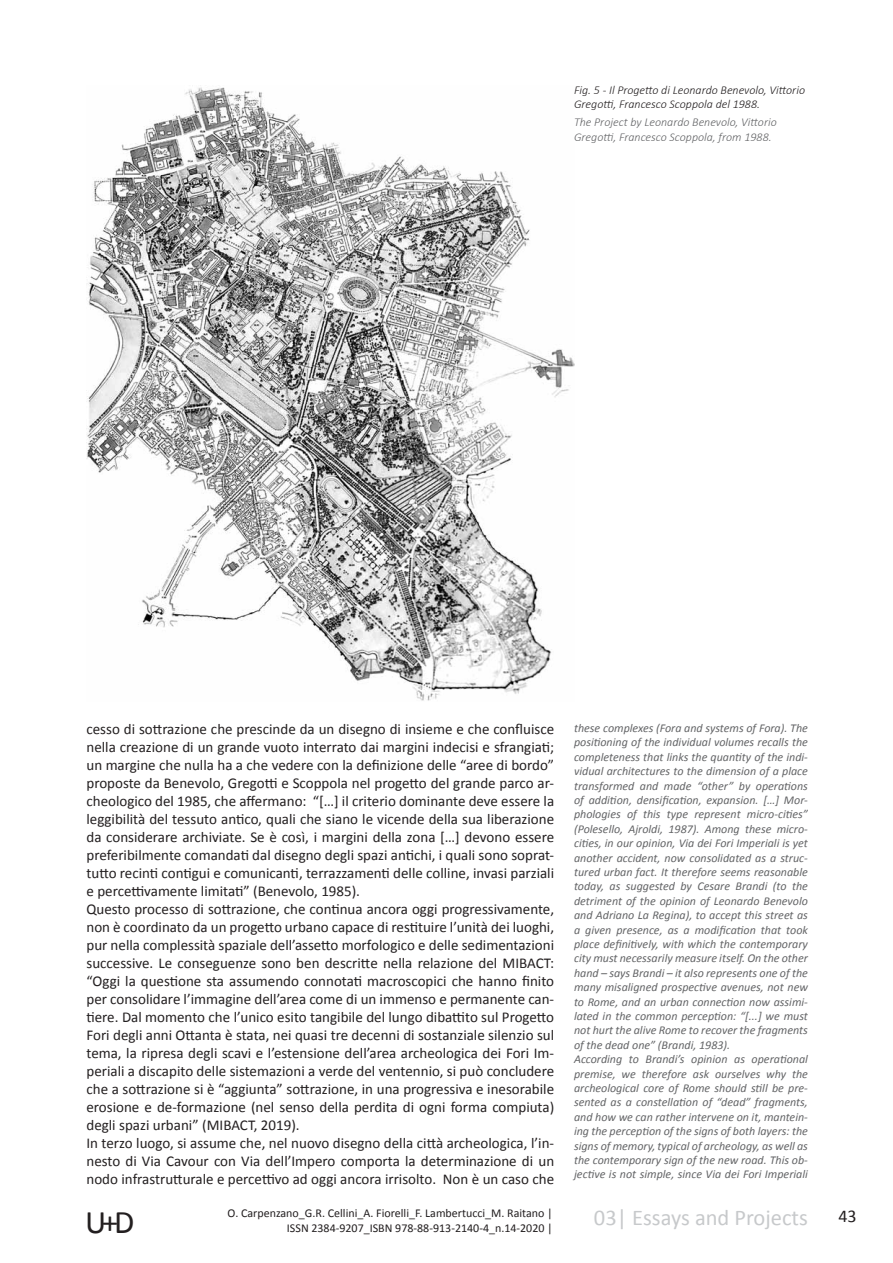
<style>
.page{position:relative;width:893px;height:1263px;background:#fff}
.page>*{position:absolute;margin:0;border:0;box-sizing:border-box;transform-origin:0 0}
.t1{font:33px "Calibri";color:#231f20}
.t2{font:22.5px "Calibri";color:#c7c9cb}
.t3{font:18px "Calibri";color:#231f20}
.t4{font:15px/18px "Calibri";color:#231f20}
.t5{font:italic 12px/14.4px "Calibri";color:#636466}
.t6{font:12px "Calibri";color:#231f20}
.t7{font:italic 300 12px/14.4px "Calibri";color:#231f20}
.t8{font:italic 300 12px/14.4px "Calibri";color:#636466}
</style>
<div class="page">
<img style="left:86px;top:87px;width:488px;height:614px">
<p class="t7" style="left:574px;top:83px;width:233px">Fig. 5 - Il Progetto di Leonardo Benevolo, Vittorio<br>Gregotti, Francesco Scoppola del 1988.</p>
<p class="t8" style="left:574px;top:115px;width:204px">The Project by Leonardo Benevolo, Vittorio<br>Gregotti, Francesco Scoppola, from 1988.</p>
<p class="t4" style="left:86px;top:720px;width:469px">cesso di sottrazione che prescinde da un disegno di insieme e che confluisce nella creazione di un grande vuoto interrato dai margini indecisi e sfrangiati; un margine che nulla ha a che vedere con la definizione delle “aree di bordo” proposte da Benevolo, Gregotti e Scoppola nel progetto del grande parco ar&shy;cheologico del 1985, che affermano: “[…] il criterio dominante deve essere la leggibilità del tessuto antico, quali che siano le vicende della sua liberazione da considerare archiviate. Se è così, i margini della zona […] devono essere preferibilmente comandati dal disegno degli spazi antichi, i quali sono soprat&shy;tutto recinti contigui e comunicanti, terrazzamenti delle colline, invasi parziali e percettivamente limitati” (Benevolo, 1985).<br>Questo processo di sottrazione, che continua ancora oggi progressivamente, non è coordinato da un progetto urbano capace di restituire l’unità dei luoghi, pur nella complessità spaziale dell’assetto morfologico e delle sedimentazioni successive. Le conseguenze sono ben descritte nella relazione del MIBACT: “Oggi la questione sta assumendo connotati macroscopici che hanno finito per consolidare l’immagine dell’area come di un immenso e permanente can&shy;tiere. Dal momento che l’unico esito tangibile del lungo dibattito sul Progetto Fori degli anni Ottanta è stata, nei quasi tre decenni di sostanziale silenzio sul tema, la ripresa degli scavi e l’estensione dell’area archeologica dei Fori Im&shy;periali a discapito delle sistemazioni a verde del ventennio, si può concludere che a sottrazione si è “aggiunta” sottrazione, in una progressiva e inesorabile erosione e de-formazione (nel senso della perdita di ogni forma compiuta) degli spazi urbani” (MIBACT, 2019).<br>In terzo luogo, si assume che, nel nuovo disegno della città archeologica, l’in&shy;nesto di Via Cavour con Via dell’Impero comporta la determinazione di un nodo infrastrutturale e percettivo ad oggi ancora irrisolto. Non è un caso che</p>
<p class="t5" style="left:574px;top:720px;width:235px">these complexes (Fora and systems of Fora). The positioning of the individual volumes recalls the completeness that links the quantity of the indi&shy;vidual architectures to the dimension of a place transformed and made “other” by operations of addition, densification, expansion. […] Mor&shy;phologies of this type represent micro-cities” (Polesello, Ajroldi, 1987). Among these micro&shy;cities, in our opinion, Via dei Fori Imperiali is yet another accident, now consolidated as a struc&shy;tured urban fact. It therefore seems reasonable today, as suggested by Cesare Brandi (to the detriment of the opinion of Leonardo Benevolo and Adriano La Regina), to accept this street as a given presence, as a modification that took place definitively, with which the contemporary city must necessarily measure itself. On the other hand – says Brandi – it also represents one of the many misaligned prospective avenues, not new to Rome, and an urban connection now assimi&shy;lated in the common perception: “[...] we must not hurt the alive Rome to recover the fragments of the dead one” (Brandi, 1983).<br>According to Brandi’s opinion as operational premise, we therefore ask ourselves why the archeological core of Rome should still be pre&shy;sented as a constellation of “dead” fragments, and how we can rather intervene on it, mantein&shy;ing the perception of the signs of both layers: the signs of memory, typical of archeology, as well as the contemporary sign of the new road. This ob&shy;jective is not simple, since Via dei Fori Imperiali</p>
<p class="t6" style="left:228px;top:1205px;width:327px">O. Carpenzano_G.R. Cellini_A. Fiorelli_F. Lambertucci_M. Raitano |</p>
<p class="t3" style="left:838px;top:1204px;width:20px">43</p>
<h2 class="t2" style="left:594px;top:1203px;width:215px">03| Essays and Projects</h2>
<h1 class="t1" style="left:85px;top:1201px;width:51px">U+D</h1>
<p class="t6" style="left:287px;top:1220px;width:267px">ISSN 2384-9207_ISBN 978-88-913-2140-4_n.14-2020 |</p>
</div>
